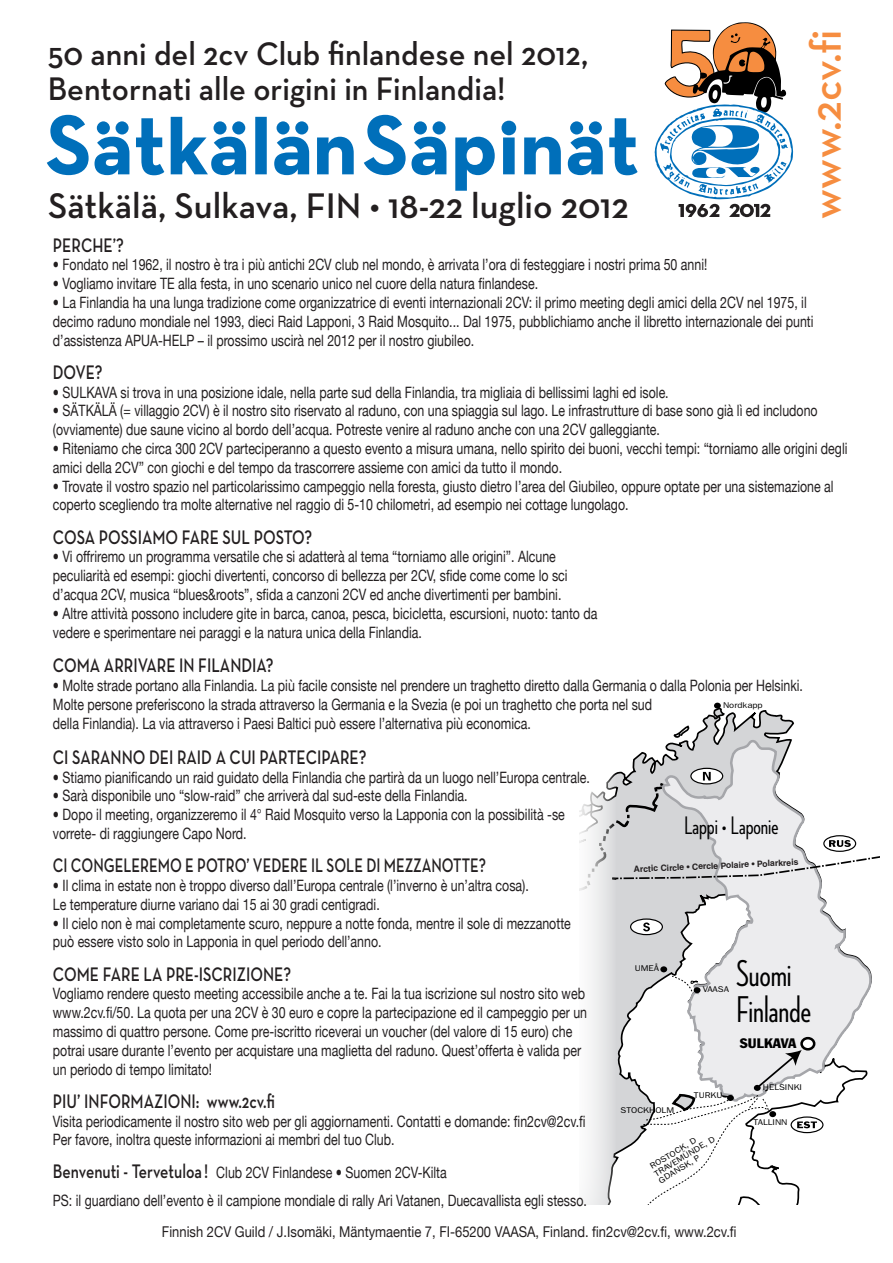
<style>
.page{position:relative;width:893px;height:1263px;background:#fff}
.page>*{position:absolute;margin:0;border:0;box-sizing:border-box;transform-origin:0 0}
.t1{font:600 43.5px "Neutraface Text";color:#f68d40}
.t2{font:500 37.95px/36.5px "Neutraface Condensed";color:#000;scale:.9 1}
.t3{font:600 36.3px "Neutraface Text";color:#231f20}
.t4{font:600 33.3px "Neutraface Text";color:#231f20;scale:.96 1}
.t5{font:500 25.8px "Neutraface Condensed";color:#000;scale:.9 1}
.t6{font:600 19.95px "Neutraface Text";color:#231f20;scale:.79 1}
.t7{font:600 19.95px "Neutraface Text";color:#231f20;scale:.74 1}
.t8{font:15.6px/18.8px "Helvetica Neue";color:#231f20;scale:.79 1}
.t9{font:14.85px "Helvetica Neue";color:#231f20;scale:.87 1}
.t10{font:condensed 13.5px "Franklin Gothic";color:#000;scale:1.13 1}
.t11{font:700 8.7px "Helvetica";color:#231f20}
.t12{font:8.4px/8.4px "Franklin Gothic";color:#000;scale:1.13 1}
.s1{font-family:"Neutraface Text";font-weight:600;font-size:19.95px}
</style>
<div class="page">
<svg style="left:364px;top:115px;width:274px;height:76px"></svg>
<svg style="left:47px;top:115px;width:307px;height:60px"></svg>
<svg style="left:654px;top:22px;width:140px;height:195px"></svg>
<svg style="left:619px;top:702px;width:175px;height:70px"></svg>
<svg style="left:713px;top:707px;width:13px;height:12px"></svg>
<svg style="left:670px;top:724px;width:20px;height:14px"></svg>
<svg style="left:661px;top:739px;width:133px;height:33px;background:#cecfd0"></svg>
<svg style="left:691px;top:768px;width:32px;height:16px"></svg>
<div style="left:690px;top:768px;width:33px;height:16px;border:1px solid #000;border-radius:50%"></div>
<div style="left:714px;top:703px;width:7px;height:6px;background:#000;border-radius:50%"></div>
<svg style="left:616px;top:772px;width:264px;height:433px"></svg>
<p class="t4" style="left:48px;top:33px;width:564px">50 anni del 2cv Club finlandese nel 2012,</p>
<p class="t4" style="left:48px;top:67px;width:478px">Bentornati alle origini in Finlandia!</p>
<p class="t3" style="left:48px;top:183px;width:582px">Sätkälä, Sulkava, FIN • 18-22 luglio 2012</p>
<p class="t1" style="left:799px;top:219px;width:191px;rotate:-90deg">www.2cv.fi</p>
<p class="t6" style="left:53px;top:232px;width:91px">PERCHE’?</p>
<p class="t8" style="left:53px;top:255px;width:830px">• Fondato nel 1962, il nostro è tra i più antichi 2CV club nel mondo, è arrivata l’ora di festeggiare i nostri prima 50 anni!</p>
<p class="t8" style="left:53px;top:274px;width:616px">• Vogliamo invitare TE alla festa, in uno scenario unico nel cuore della natura finlandese.</p>
<p class="t8" style="left:53px;top:293px;width:964px">• La Finlandia ha una lunga tradizione come organizzatrice di eventi internazionali 2CV: il primo meeting degli amici della 2CV nel 1975, il decimo raduno mondiale nel 1993, dieci Raid Lapponi, 3 Raid Mosquito... Dal 1975, pubblichiamo anche il libretto internazionale dei punti d’assistenza APUA-HELP – il prossimo uscirà nel 2012 per il nostro giubileo.</p>
<p class="t6" style="left:53px;top:359px;width:65px">DOVE?</p>
<p class="t8" style="left:53px;top:382px;width:781px">• SULKAVA si trova in una posizione idale, nella parte sud della Finlandia, tra migliaia di bellissimi laghi ed isole.</p>
<p class="t8" style="left:53px;top:401px;width:970px">• SÄTKÄLÄ (= villaggio 2CV) è il nostro sito riservato al raduno, con una spiaggia sul lago. Le infrastrutture di base sono già lì ed includono (ovviamente) due saune vicino al bordo dell’acqua. Potreste venire al raduno anche con una 2CV galleggiante.</p>
<p class="t8" style="left:53px;top:439px;width:1007px">• Riteniamo che circa 300 2CV parteciperanno a questo evento a misura umana, nello spirito dei buoni, vecchi tempi: “torniamo alle origini degli amici della 2CV” con giochi e del tempo da trascorrere assieme con amici da tutto il mondo.</p>
<p class="t8" style="left:53px;top:476px;width:990px">• Trovate il vostro spazio nel particolarissimo campeggio nella foresta, giusto dietro l’area del Giubileo, oppure optate per una sistemazione al coperto scegliendo tra molte alternative nel raggio di 5-10 chilometri, ad esempio nei cottage lungolago.</p>
<p class="t6" style="left:53px;top:524px;width:330px">COSA POSSIAMO FARE SUL POSTO?</p>
<p class="t8" style="left:53px;top:547px;width:653px">• Vi offriremo un programma versatile che si adatterà al tema “torniamo alle origini”. Alcune peculiarità ed esempi: giochi divertenti, concorso di bellezza per 2CV, sfide come come lo sci d’acqua 2CV, musica “blues&amp;roots”, sfida a canzoni 2CV ed anche divertimenti per bambini.</p>
<p class="t8" style="left:53px;top:604px;width:691px">• Altre attività possono includere gite in barca, canoa, pesca, bicicletta, escursioni, nuoto: tanto da vedere e sperimentare nei paraggi e la natura unica della Finlandia.</p>
<p class="t6" style="left:53px;top:653px;width:281px">COMA ARRIVARE IN FILANDIA?</p>
<p class="t8" style="left:53px;top:676px;width:951px">• Molte strade portano alla Finlandia. La più facile consiste nel prendere un traghetto diretto dalla Germania o dalla Polonia per Helsinki.</p>
<p class="t8" style="left:53px;top:695px;width:760px">Molte persone preferiscono la strada attraverso la Germania e la Svezia (e poi un traghetto che porta nel sud della Finlandia). La via attraverso i Paesi Baltici può essere l’alternativa più economica.</p>
<p class="t6" style="left:53px;top:744px;width:399px">CI SARANNO DEI RAID A CUI PARTECIPARE?</p>
<p class="t8" style="left:53px;top:767px;width:681px">• Stiamo pianificando un raid guidato della Finlandia che partirà da un luogo nell’Europa centrale.</p>
<p class="t8" style="left:53px;top:786px;width:526px">• Sarà disponibile uno “slow-raid” che arriverà dal sud-este della Finlandia.</p>
<p class="t8" style="left:53px;top:805px;width:650px">• Dopo il meeting, organizzeremo il 4° Raid Mosquito verso la Lapponia con la possibilità -se vorrete- di raggiungere Capo Nord.</p>
<p class="t7" style="left:53px;top:853px;width:587px">CI CONGELEREMO E POTRO’ VEDERE IL SOLE DI MEZZANOTTE?</p>
<p class="t8" style="left:53px;top:876px;width:604px">• Il clima in estate non è troppo diverso dall’Europa centrale (l’inverno è un’altra cosa).</p>
<p class="t8" style="left:53px;top:895px;width:415px">Le temperature diurne variano dai 15 ai 30 gradi centigradi.</p>
<p class="t8" style="left:53px;top:913px;width:657px">• Il cielo non è mai completamente scuro, neppure a notte fonda, mentre il sole di mezzanotte può essere visto solo in Lapponia in quel periodo dell’anno.</p>
<p class="t6" style="left:53px;top:961px;width:303px">COME FARE LA PRE-ISCRIZIONE?</p>
<p class="t8" style="left:53px;top:984px;width:678px">Vogliamo rendere questo meeting accessibile anche a te. Fai la tua iscrizione sul nostro sito web www.2cv.fi/50. La quota per una 2CV è 30 euro e copre la partecipazione ed il campeggio per un massimo di quattro persone. Come pre-iscritto riceverai un voucher (del valore di 15 euro) che potrai usare durante l’evento per acquistare una maglietta del raduno. Quest’offerta è valida per un periodo di tempo limitato!</p>
<p class="t6" style="left:53px;top:1088px;width:283px">PIU’ INFORMAZIONI: www.2cv.fi</p>
<p class="t8" style="left:53px;top:1111px;width:676px">Visita periodicamente il nostro sito web per gli aggiornamenti. Contatti e domande: fin2cv@2cv.fi</p>
<p class="t8" style="left:53px;top:1130px;width:434px">Per favore, inoltra queste informazioni ai membri del tuo Club.</p>
<p class="t8" style="left:53px;top:1163px;width:500px"><span class="s1">Benvenuti - Tervetuloa !</span> Club 2CV Finlandese • Suomen 2CV-Kilta</p>
<p class="t8" style="left:53px;top:1191px;width:677px">PS: il guardiano dell’evento è il campione mondiale di rally Ari Vatanen, Duecavallista egli stesso.</p>
<p class="t9" style="left:162px;top:1222px;width:662px">Finnish 2CV Guild / J.Isomäki, Mäntymaentie 7, FI-65200 VAASA, Finland. fin2cv@2cv.fi, www.2cv.fi</p>
<p class="t12" style="left:723px;top:700px;width:37px">Nordkapp</p>
<p class="t5" style="left:684px;top:811px;width:106px">Lappi • Laponie</p>
<p class="t11" style="left:634px;top:863px;width:166px;rotate:-2deg">Arctic Circle • Cercle Polaire • Polarkreis</p>
<p class="t2" style="left:736px;top:954px;width:85px">Suomi<br>Finlande</p>
<p class="t12" style="left:635px;top:964px;width:23px">UMEÅ</p>
<p class="t12" style="left:703px;top:985px;width:25px">VAASA</p>
<p class="t10" style="left:740px;top:1035px;width:52px">SULKAVA</p>
<p class="t12" style="left:763px;top:1083px;width:36px">HELSINKI</p>
<p class="t12" style="left:694px;top:1091px;width:27px">TURKU</p>
<p class="t12" style="left:621px;top:1105px;width:49px">STOCKHOLM</p>
<p class="t12" style="left:754px;top:1118px;width:31px">TALLINN</p>
<p class="t12" style="left:648px;top:1163px;width:63px;rotate:-31deg">ROSTOCK, D<br>TRAVEMÜNDE, D<br>GDANSK, P</p>
</div>
